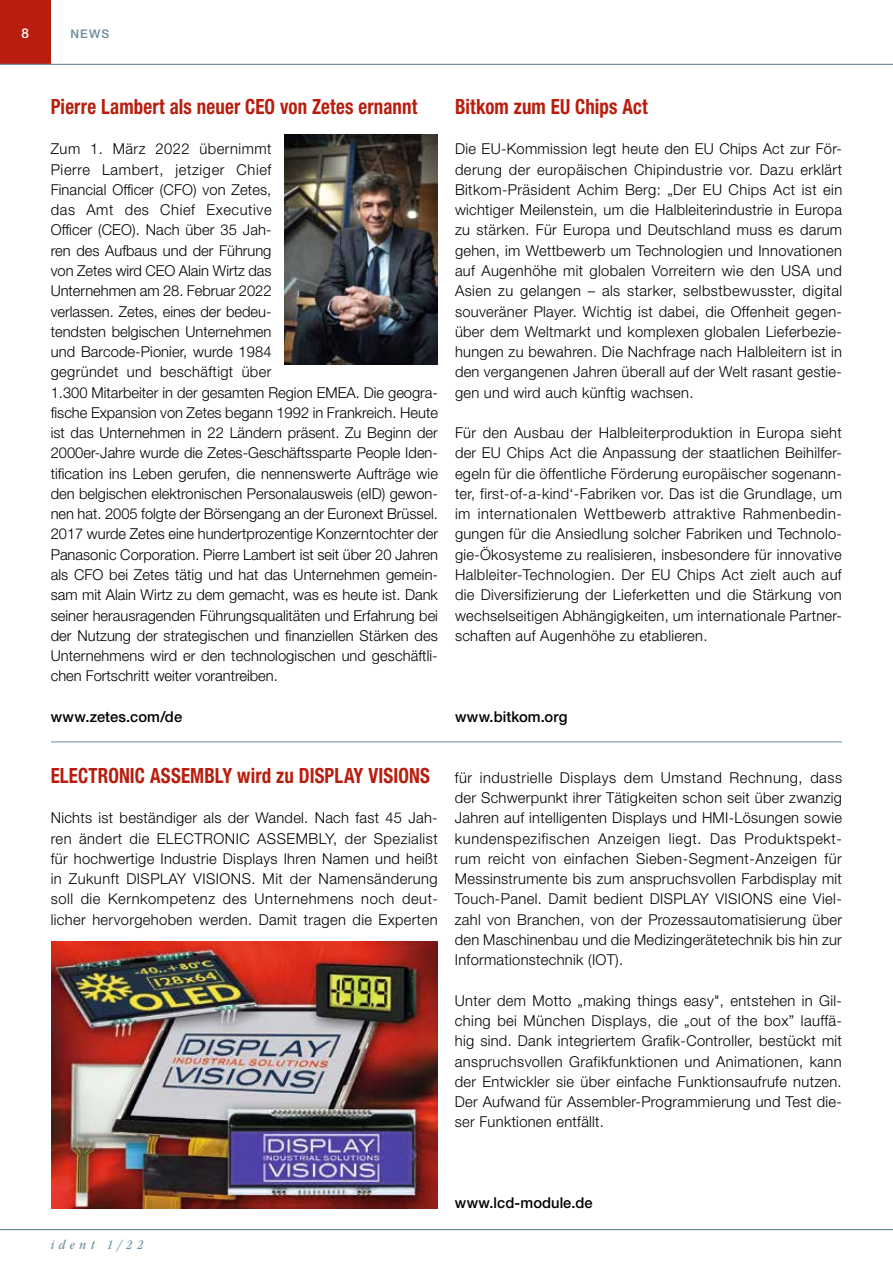
<style>
.page{position:relative;width:893px;height:1263px;background:#fff}
.page>*{position:absolute;margin:0;border:0;box-sizing:border-box;transform-origin:0 0}
.t1{font:700 condensed 21px "Helvetica Neue LT Std";letter-spacing:.01em;color:#b91d0e;scale:.9 1}
.t2{font:300 15px/20.2px "Helvetica Neue LT Std";color:#000;text-align:justify}
.t3{font:500 15px "Helvetica Neue LT Std";letter-spacing:.005em;color:#000}
.t4{font:italic condensed 13.5px "ITC Garamond Std";letter-spacing:.35em;color:#6a8c9c}
.t5{font:500 13.5px "Helvetica Neue LT Std";color:#fff}
.t6{font:500 12px "Helvetica Neue LT Std";color:#6a8c9c}
</style>
<div class="page">
<img style="left:284px;top:134px;width:154px;height:230px">
<img style="left:51px;top:942px;width:387px;height:266px">
<hr style="left:51px;top:741px;width:791px;height:1px;background:#6a8c9c">
<div style="left:0;top:0;width:51px;height:64px;background:#b91d0e"></div>
<hr style="left:0;top:64px;width:893px;height:1px;background:#6a8c9c">
<hr style="left:0;top:1229px;width:893px;height:1px;background:#6a8c9c">
<p class="t5" style="left:22px;top:25px;width:9px">8</p>
<p class="t6" style="left:70px;top:27px;width:39px">news</p>
<h1 class="t1" style="left:51px;top:94px;width:409px">Pierre Lambert als neuer CEO von Zetes ernannt</h1>
<p class="t2" style="left:51px;top:139px;width:389px;text-align:left">Zum 1. März 2022 übernimmt<br>Pierre Lambert, jetziger Chief<br>Financial Officer (CFO) von Zetes,<br>das Amt des Chief Executive<br>Officer (CEO). Nach über 35 Jah-<br>ren des Aufbaus und der Führung<br>von Zetes wird CEO Alain Wirtz das<br>Unternehmen am 28. Februar 2022<br>verlassen. Zetes, eines der bedeu-<br>tendsten belgischen Unternehmen<br>und Barcode-Pionier, wurde 1984<br>gegründet und beschäftigt über<br>1.300 Mitarbeiter in der gesamten Region EMEA. Die geogra&shy;fische Expansion von Zetes begann 1992 in Frankreich. Heute ist das Unternehmen in 22 Ländern präsent. Zu Beginn der 2000er-Jahre wurde die Zetes-Geschäftssparte People Iden&shy;tification ins Leben gerufen, die nennenswerte Aufträge wie den belgischen elektronischen Personalausweis (eID) gewon&shy;nen hat. 2005 folgte der Börsengang an der Euronext Brüssel.<br>2017 wurde Zetes eine hundertprozentige Konzerntochter der Panasonic Corporation. Pierre Lambert ist seit über 20 Jahren als CFO bei Zetes tätig und hat das Unternehmen gemein&shy;sam mit Alain Wirtz zu dem gemacht, was es heute ist. Dank seiner herausragenden Führungsqualitäten und Erfahrung bei der Nutzung der strategischen und finanziellen Stärken des Unternehmens wird er den technologischen und geschäftli&shy;chen Fortschritt weiter vorantreiben.</p>
<p class="t3" style="left:51px;top:708px;width:133px">www.zetes.com/de</p>
<h1 class="t1" style="left:455px;top:94px;width:216px">Bitkom zum EU Chips Act</h1>
<p class="t2" style="left:455px;top:139px;width:389px">Die EU-Kommission legt heute den EU Chips Act zur För&shy;derung der europäischen Chipindustrie vor. Dazu erklärt Bitkom-Präsident Achim Berg: „Der EU Chips Act ist ein wichtiger Meilenstein, um die Halbleiterindustrie in Europa zu stärken. Für Europa und Deutschland muss es darum gehen, im Wettbewerb um Technologien und Innovationen auf Augenhöhe mit globalen Vorreitern wie den USA und Asien zu gelangen – als starker, selbstbewusster, digital souveräner Player. Wichtig ist dabei, die Offenheit gegen&shy;über dem Weltmarkt und komplexen globalen Lieferbezie&shy;hungen zu bewahren. Die Nachfrage nach Halbleitern ist in den vergangenen Jahren überall auf der Welt rasant gestie&shy;gen und wird auch künftig wachsen.</p>
<p class="t2" style="left:455px;top:422px;width:389px">Für den Ausbau der Halbleiterproduktion in Europa sieht der EU Chips Act die Anpassung der staatlichen Beihilfer&shy;egeln für die öffentliche Förderung europäischer sogenann&shy;ter, first-of-a-kind‘-Fabriken vor. Das ist die Grundlage, um im internationalen Wettbewerb attraktive Rahmenbedin&shy;gungen für die Ansiedlung solcher Fabriken und Technolo&shy;gie-Ökosysteme zu realisieren, insbesondere für innovative Halbleiter-Technologien. Der EU Chips Act zielt auch auf die Diversifizierung der Lieferketten und die Stärkung von wechselseitigen Abhängigkeiten, um internationale Partner&shy;schaften auf Augenhöhe zu etablieren.</p>
<p class="t3" style="left:455px;top:708px;width:114px">www.bitkom.org</p>
<h1 class="t1" style="left:51px;top:763px;width:423px">ELECTRONIC ASSEMBLY wird zu DISPLAY VISIONS</h1>
<p class="t2" style="left:51px;top:808px;width:389px">Nichts ist beständiger als der Wandel. Nach fast 45 Jah&shy;ren ändert die ELECTRONIC ASSEMBLY, der Spezialist für hochwertige Industrie Displays Ihren Namen und heißt in Zukunft DISPLAY VISIONS. Mit der Namensänderung soll die Kernkompetenz des Unternehmens noch deut&shy;licher hervorgehoben werden. Damit tragen die Experten</p>
<p class="t2" style="left:455px;top:767px;width:389px">für industrielle Displays dem Umstand Rechnung, dass der Schwerpunkt ihrer Tätigkeiten schon seit über zwanzig Jahren auf intelligenten Displays und HMI-Lösungen sowie kundenspezifischen Anzeigen liegt. Das Produktspekt&shy;rum reicht von einfachen Sieben-Segment-Anzeigen für Messinstrumente bis zum anspruchsvollen Farbdisplay mit Touch-Panel. Damit bedient DISPLAY VISIONS eine Viel&shy;zahl von Branchen, von der Prozessautomatisierung über den Maschinenbau und die Medizingerätetechnik bis hin zur Informationstechnik (IOT).</p>
<p class="t2" style="left:455px;top:990px;width:389px">Unter dem Motto „making things easy", entstehen in Gil&shy;ching bei München Displays, die „out of the box” lauffä&shy;hig sind. Dank integriertem Grafik-Controller, bestückt mit anspruchsvollen Grafikfunktionen und Animationen, kann der Entwickler sie über einfache Funktionsaufrufe nutzen.<br>Der Aufwand für Assembler-Programmierung und Test die&shy;ser Funktionen entfällt.</p>
<p class="t4" style="left:51px;top:1237px;width:94px">ident 1/22</p>
<p class="t3" style="left:455px;top:1194px;width:139px">www.lcd-module.de</p>
</div>
